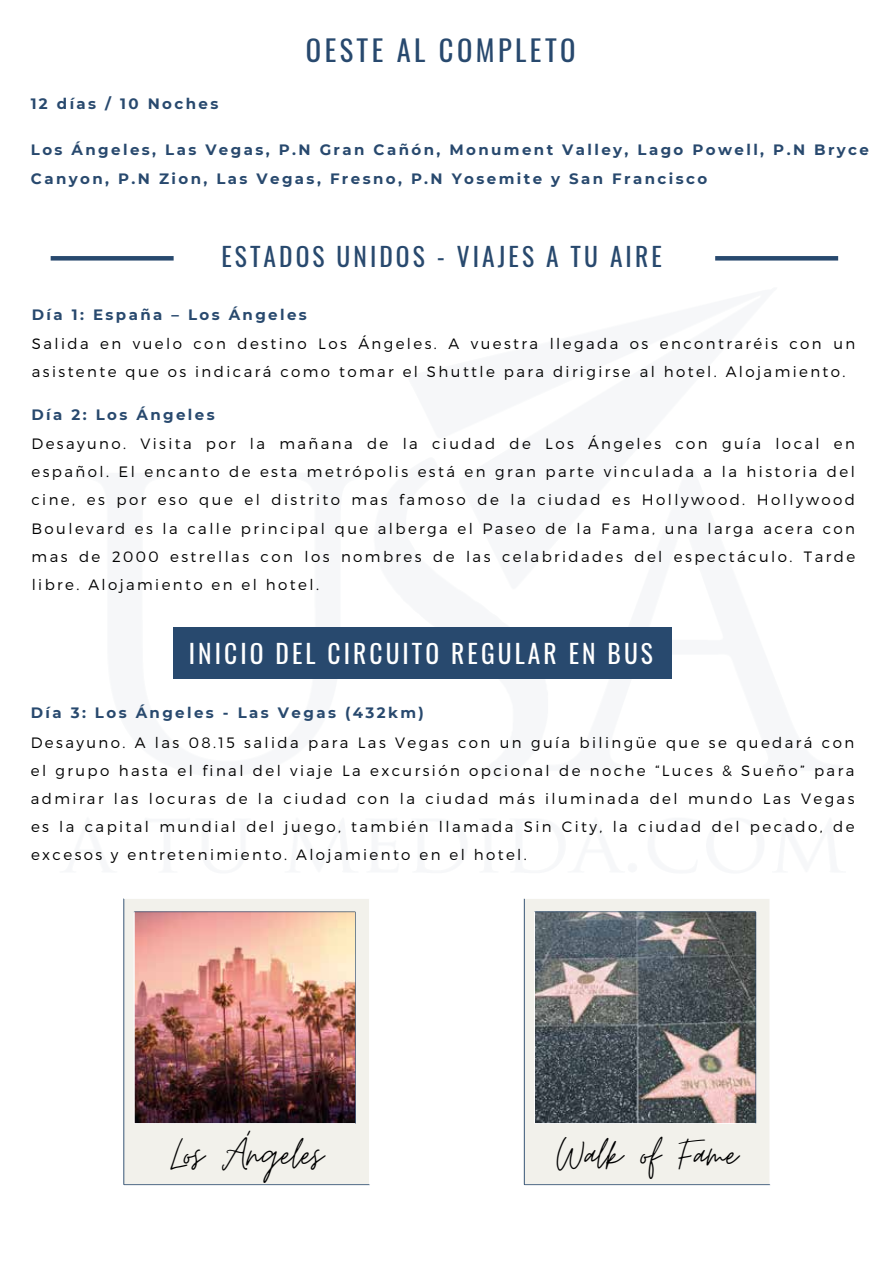
<style>
.page{position:relative;width:894px;height:1264px;background:#fff}
.page>*{position:absolute;margin:0;border:0;box-sizing:border-box;transform-origin:0 0}
.t1{font:48px "Moon Time";color:#000}
.t2{font:28.5px "Oswald";letter-spacing:.12em;color:#28496e}
.t3{font:25.5px "Oswald";letter-spacing:.12em;color:#fff}
.t4{font:25.5px "Oswald";letter-spacing:.12em;color:#28496e}
.t5{font:300 15px/28px "Montserrat";letter-spacing:.16em;color:#000;text-align:justify}
.t6{font:700 15px/29.2px "Montserrat";letter-spacing:.16em;color:#28496e}
</style>
<div class="page">
<hr style="left:51px;top:256px;width:122px;height:4px;background:#28496e">
<hr style="left:715px;top:256px;width:122px;height:4px;background:#28496e">
<div style="left:173px;top:627px;width:498px;height:51px;background:#28496e"></div>
<img style="left:124px;top:899px;width:245px;height:285px">
<svg style="left:524px;top:898px;width:245px;height:286px;background:#969797"></svg>
<p class="t6" style="left:31px;top:89px;width:189px">12 días / 10 Noches</p>
<h2 class="t2" style="left:306px;top:35px;width:271px">OESTE AL COMPLETO</h2>
<p class="t6" style="left:31px;top:134px;width:839px">Los Ángeles, Las Vegas, P.N Gran Cañón, Monument Valley, Lago Powell, P.N Bryce<br>Canyon, P.N Zion, Las Vegas, Fresno, P.N Yosemite y San Francisco</p>
<h3 class="t4" style="left:221px;top:243px;width:441px">ESTADOS UNIDOS - VIAJES A TU AIRE</h3>
<p class="t6" style="left:32px;top:299px;width:276px">Día 1: España – Los Ángeles</p>
<p class="t5" style="left:32px;top:330px;width:824px">Salida en vuelo con destino Los £ngeles. A vuestra llegada os encontrarÈis con un asistente que os indicar· como tomar el Shuttle para dirigirse al hotel. Alojamiento.</p>
<p class="t6" style="left:31px;top:399px;width:185px">Día 2: Los Ángeles</p>
<p class="t5" style="left:31px;top:429px;width:825px">Desayuno. Visita por la maÒana de la ciudad de Los £ngeles con guÌa local en espaÒol. El encanto de esta metrÛpolis est· en gran parte vinculada a la historia del cine, es por eso que el distrito mas famoso de la ciudad es Hollywood. Hollywood Boulevard es la calle principal que alberga el Paseo de la Fama, una larga acera con mas de 2000 estrellas con los nombres de las celabridades del espect·culo. Tarde libre. Alojamiento en el hotel.</p>
<h3 class="t3" style="left:189px;top:640px;width:465px">INICIO DEL CIRCUITO REGULAR EN BUS</h3>
<p class="t6" style="left:31px;top:697px;width:394px">Día 3: Los Ángeles - Las Vegas (432km)</p>
<p class="t5" style="left:31px;top:728px;width:825px">Desayuno. A las 08.15 salida para Las Vegas con un guÌa biling¸e que se quedar· con el grupo hasta el final del viaje La excursiÛn opcional de noche ìLuces &amp; SueÒoî para admirar las locuras de la ciudad con la ciudad m·s iluminada del mundo Las Vegas es la capital mundial del juego, tambiÈn llamada Sin City, la ciudad del pecado, de excesos y entretenimiento. Alojamiento en el hotel.</p>
<h1 class="t1" style="left:170px;top:1126px;width:154px">Los Ángeles</h1>
<h1 class="t1" style="left:556px;top:1126px;width:182px">Walk of Fame</h1>
</div>
